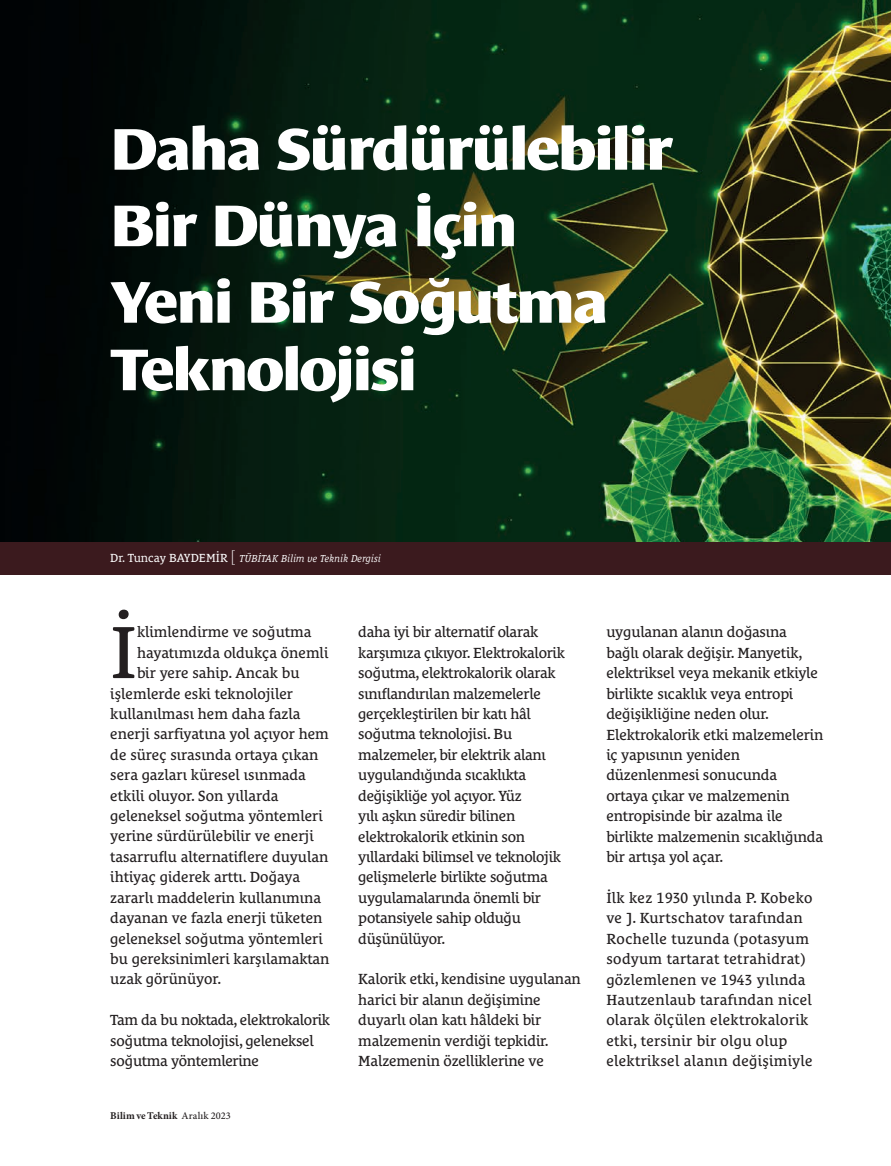
<style>
.page{position:relative;width:891px;height:1166px;background:#fff}
.page>*{position:absolute;margin:0;border:0;box-sizing:border-box;transform-origin:0 0}
.t1{font:75.45px "Le Monde Courrier Pro";color:#231f20}
.t2{font:700 expanded 60px/76.5px "Le Monde Sans Pro";letter-spacing:-.03em;color:#fff}
.t3{font:15px/20.4px "Le Monde Courrier Pro";letter-spacing:-.01em;color:#231f20}
.t4{font:15px/20.4px "Le Monde Courrier Pro";letter-spacing:.02em;color:#231f20}
.t5{font:italic 10.35px "Le Monde Courrier Pro";color:#fff}
.t6{font:700 10.35px "Minion Pro";letter-spacing:.005em;color:#231f20}
.s1{font-style:normal;font-size:12px}
.s2{font-family:"Le Monde Sans Pro";font-weight:300;font-style:normal;font-stretch:expanded;font-size:16.2px}
.s3{font-weight:500}
</style>
<div class="page">
<img style="left:0;top:0;width:891px;height:542px">
<div style="left:0;top:542px;width:891px;height:33px;background:#3b1a1e"></div>
<h2 class="t2" style="left:110px;top:111px;width:565px">Daha Sürdürülebilir<br>Bir Dünya İçin<br>Yeni Bir Soğutma</h2>
<h2 class="t2" style="left:110px;top:331px;width:308px">Teknolojisi</h2>
<p class="t5" style="left:110px;top:554px;width:272px"><span class="s1">Dr. Tuncay BAYDEMİR</span> <span class="s2">[</span> TÜBİTAK Bilim ve Teknik Dergisi</p>
<h1 class="t1" style="left:110px;top:620px;width:28px">İ</h1>
<p class="t3" style="left:137px;top:623px;width:176px">klimlendirme ve soğutma</p>
<p class="t3" style="left:137px;top:643px;width:193px">hayatımızda oldukça önemli</p>
<p class="t3" style="left:137px;top:664px;width:164px">bir yere sahip. Ancak bu</p>
<p class="t3" style="left:110px;top:684px;width:184px">işlemlerde eski teknolojiler</p>
<p class="t3" style="left:110px;top:704px;width:192px">kullanılması hem daha fazla</p>
<p class="t3" style="left:110px;top:725px;width:220px">enerji sarfiyatına yol açıyor hem</p>
<p class="t3" style="left:110px;top:745px;width:210px">de süreç sırasında ortaya çıkan</p>
<p class="t3" style="left:110px;top:766px;width:197px">sera gazları küresel ısınmada</p>
<p class="t3" style="left:110px;top:786px;width:170px">etkili oluyor. Son yıllarda</p>
<p class="t3" style="left:110px;top:806px;width:214px">geleneksel soğutma yöntemleri</p>
<p class="t3" style="left:110px;top:827px;width:205px">yerine sürdürülebilir ve enerji</p>
<p class="t3" style="left:110px;top:847px;width:220px">tasarruflu alternatiflere duyulan</p>
<p class="t3" style="left:110px;top:868px;width:191px">ihtiyaç giderek arttı. Doğaya</p>
<p class="t3" style="left:110px;top:888px;width:212px">zararlı maddelerin kullanımına</p>
<p class="t3" style="left:110px;top:909px;width:214px">dayanan ve fazla enerji tüketen</p>
<p class="t3" style="left:110px;top:929px;width:214px">geleneksel soğutma yöntemleri</p>
<p class="t3" style="left:110px;top:949px;width:221px">bu gereksinimleri karşılamaktan</p>
<p class="t3" style="left:110px;top:970px;width:112px">uzak görünüyor.</p>
<p class="t3" style="left:110px;top:1011px;width:221px">Tam da bu noktada, elektrokalorik soğutma teknolojisi, geleneksel soğutma yöntemlerine</p>
<p class="t6" style="left:110px;top:1109px;width:122px">Bilim ve Teknik <span class="s3">Aralık 2023</span></p>
<p class="t3" style="left:358px;top:623px;width:208px">daha iyi bir alternatif olarak karşımıza çıkıyor. Elektrokalorik soğutma, elektrokalorik olarak sınıflandırılan malzemelerle gerçekleştirilen bir katı hâl soğutma teknolojisi. Bu malzemeler, bir elektrik alanı uygulandığında sıcaklıkta değişikliğe yol açıyor. Yüz<br>yılı aşkın süredir bilinen elektrokalorik etkinin son yıllardaki bilimsel ve teknolojik gelişmelerle birlikte soğutma uygulamalarında önemli bir potansiyele sahip olduğu düşünülüyor.</p>
<p class="t3" style="left:358px;top:970px;width:224px">Kalorik etki, kendisine uygulanan harici bir alanın değişimine duyarlı olan katı hâldeki bir malzemenin verdiği tepkidir.<br>Malzemenin özelliklerine ve</p>
<p class="t3" style="left:606px;top:623px;width:218px">uygulanan alanın doğasına bağlı olarak değişir. Manyetik, elektriksel veya mekanik etkiyle birlikte sıcaklık veya entropi değişikliğine neden olur.<br>Elektrokalorik etki malzemelerin iç yapısının yeniden düzenlenmesi sonucunda<br>ortaya çıkar ve malzemenin entropisinde bir azalma ile birlikte malzemenin sıcaklığında bir artışa yol açar.</p>
<p class="t4" style="left:606px;top:888px;width:208px">İlk kez 1930 yılında P. Kobeko ve J. Kurtschatov tarafından<br>Rochelle tuzunda (potasyum sodyum tartarat tetrahidrat) gözlemlenen ve 1943 yılında<br>Hautzenlaub tarafından nicel olarak ölçülen elektrokalorik etki, tersinir bir olgu olup elektriksel alanın değişimiyle</p>
</div>
